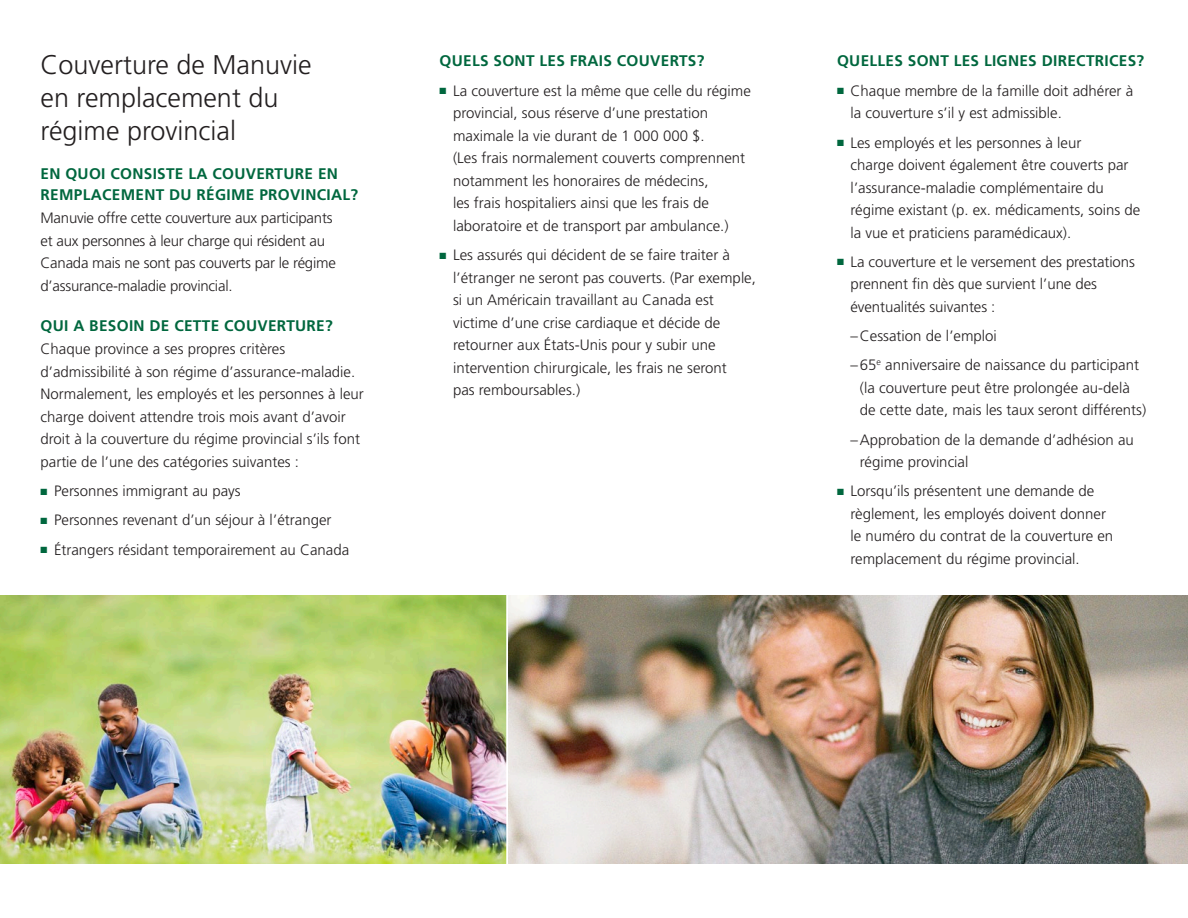
<style>
.page{position:relative;width:1188px;height:918px;background:#fff}
.page>*{position:absolute;margin:0;border:0;box-sizing:border-box;transform-origin:0 0}
.t1{font:300 27px/33px "Frutiger LT Pro";color:#231f20}
.t2{font:700 15.3px/21px "Frutiger LT Pro";letter-spacing:.02em;color:#00673e}
.t3{font:300 15px/22.5px "Frutiger LT Pro";color:#231f20}
.s1{color:#00673e}
</style>
<div class="page">
<img style="left:508px;top:595px;width:680px;height:269px">
<img style="left:0;top:595px;width:506px;height:269px">
<h1 class="t1" style="left:40px;top:49px;width:273px">Couverture de Manuvie en remplacement du régime provincial</h1>
<p class="t2" style="left:40px;top:163px;width:319px">EN QUOI CONSISTE LA COUVERTURE EN<br>REMPLACEMENT DU RÉGIME PROVINCIAL?</p>
<p class="t3" style="left:40px;top:207px;width:297px">Manuvie offre cette couverture aux participants et aux personnes à leur charge qui résident au Canada mais ne sont pas couverts par le régime d’assurance‑maladie provincial.</p>
<p class="t2" style="left:40px;top:315px;width:294px">QUI A BESOIN DE CETTE COUVERTURE?</p>
<p class="t3" style="left:40px;top:338px;width:325px">Chaque province a ses propres critères d’admissibilité à son régime d’assurance‑maladie.<br>Normalement, les employés et les personnes à leur charge doivent attendre trois mois avant d’avoir droit à la couverture du régime provincial s’ils font partie de l’une des catégories suivantes :</p>
<p class="t3" style="left:41px;top:480px;width:202px"><span class="s1">■</span> Personnes immigrant au pays</p>
<p class="t3" style="left:41px;top:509px;width:293px"><span class="s1">■</span> Personnes revenant d’un séjour à l’étranger</p>
<p class="t3" style="left:41px;top:538px;width:310px"><span class="s1">■</span> Étrangers résidant temporairement au Canada</p>
<p class="t2" style="left:440px;top:50px;width:266px">QUELS SONT LES FRAIS COUVERTS?</p>
<p class="t3" style="left:453px;top:80px;width:299px;text-indent:-13px"><span class="s1">■</span> La couverture est la même que celle du régime provincial, sous réserve d’une prestation maximale la vie durant de 1 000 000 $.<br>(Les frais normalement couverts comprennent notamment les honoraires de médecins,<br>les frais hospitaliers ainsi que les frais de laboratoire et de transport par ambulance.)</p>
<p class="t3" style="left:453px;top:244px;width:304px;text-indent:-13px"><span class="s1">■</span> Les assurés qui décident de se faire traiter à l’étranger ne seront pas couverts. (Par exemple, si un Américain travaillant au Canada est victime d’une crise cardiaque et décide de retourner aux États‑Unis pour y subir une intervention chirurgicale, les frais ne seront<br>pas remboursables.)</p>
<p class="t2" style="left:837px;top:50px;width:309px">QUELLES SONT LES LIGNES DIRECTRICES?</p>
<p class="t3" style="left:850px;top:80px;width:284px;text-indent:-13px"><span class="s1">■</span> Chaque membre de la famille doit adhérer à la couverture s’il y est admissible.</p>
<p class="t3" style="left:850px;top:131px;width:291px;text-indent:-13px"><span class="s1">■</span> Les employés et les personnes à leur<br>charge doivent également être couverts par l’assurance‑maladie complémentaire du régime existant (p. ex. médicaments, soins de la vue et praticiens paramédicaux).</p>
<p class="t3" style="left:850px;top:251px;width:286px;text-indent:-13px"><span class="s1">■</span> La couverture et le versement des prestations prennent fin dès que survient l’une des éventualités suivantes :</p>
<p class="t3" style="left:850px;top:321px;width:290px;line-height:29.2px">–Cessation de l’emploi<br>–65<sup>e</sup> anniversaire de naissance du participant</p>
<p class="t3" style="left:860px;top:377px;width:288px">(la couverture peut être prolongée au-delà de cette date, mais les taux seront différents)</p>
<p class="t3" style="left:860px;top:428px;width:276px;text-indent:-9px">–Approbation de la demande d’adhésion au régime provincial</p>
<p class="t3" style="left:850px;top:480px;width:264px;text-indent:-13px"><span class="s1">■</span> Lorsqu’ils présentent une demande de règlement, les employés doivent donner le numéro du contrat de la couverture en remplacement du régime provincial.</p>
</div>
